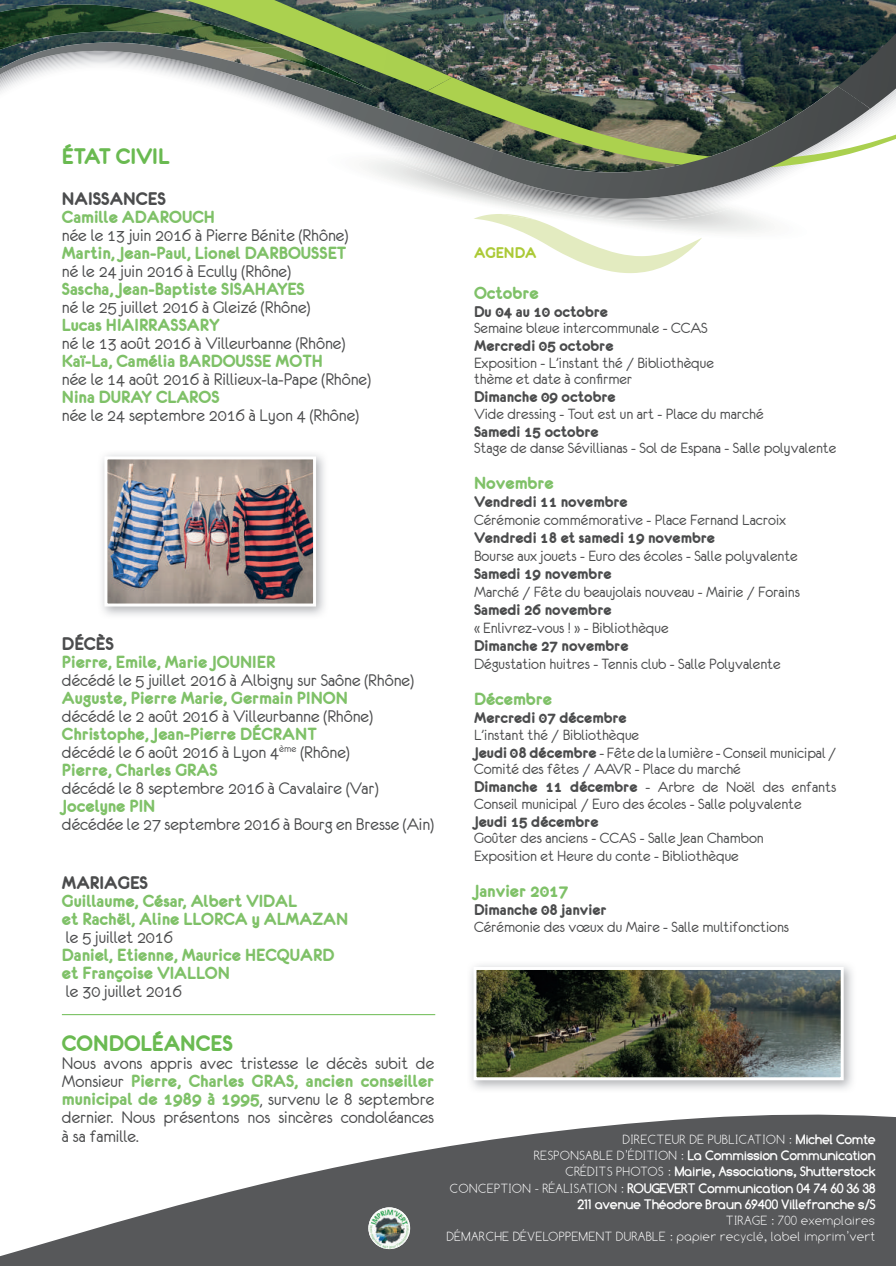
<style>
.page{position:relative;width:896px;height:1266px;background:#fff}
.page>*{position:absolute;margin:0;border:0;box-sizing:border-box;transform-origin:0 0}
.t1{font:24px "Eurofurencebold";color:#6aba51}
.t2{font:19.5px "Eurofurencebold";color:#4b4c4d}
.t3{font:18.75px/18px "Eurofurenceregular";color:#4b4c4d}
.t4{font:18.75px/18px "Eurofurencebold";color:#7fc168}
.t5{font:16.5px/18px "Eurofurenceregular";color:#4b4c4d}
.t6{font:16.5px "Eurofurencebold";color:#4b4c4d}
.t7{font:16.5px "Eurofurencebold";color:#acca37}
.t8{font:700 13.5px/16.2px "Comfortaa";color:#fff;text-align:right}
.t9{font:100 13.5px/16.2px "Comfortaa";color:#fff;text-align:right}
.s1{font-family:"Eurofurenceregular";color:#4b4c4d}
.s2{font-family:"Eurofurencebold"}
.s3{font-weight:100}
</style>
<div class="page">
<svg style="left:0;top:1114px;width:895px;height:151px;fill:#57585a"></svg>
<img style="left:368px;top:1207px;width:42px;height:41px;border-radius:21px">
<img style="left:108px;top:460px;width:204px;height:142px">
<div style="left:104px;top:456px;width:212px;height:150px;border:3px solid #fff"></div>
<hr style="left:62px;top:1014px;width:373px;height:1px;background:#6aba51">
<img style="left:471px;top:965px;width:382px;height:125px">
<img style="left:477px;top:970px;width:362px;height:106px">
<div style="left:473px;top:966px;width:370px;height:114px;border:3px solid #fff"></div>
<svg style="left:0;top:0;width:896px;height:273px"></svg>
<h1 class="t1" style="left:62px;top:144px;width:109px">ÉTAT CIVIL</h1>
<p class="t2" style="left:62px;top:189px;width:105px">NAISSANCES</p>
<p class="t4" style="left:62px;top:208px;width:154px">Camille ADAROUCH</p>
<p class="t3" style="left:62px;top:226px;width:288px">née le 13 juin 2016 à Pierre Bénite (Rhône)</p>
<p class="t4" style="left:62px;top:244px;width:286px">Martin, Jean-Paul, Lionel DARBOUSSET</p>
<p class="t3" style="left:62px;top:262px;width:230px">né le 24 juin 2016 à Ecully (Rhône)</p>
<p class="t4" style="left:62px;top:280px;width:244px">Sascha, Jean-Baptiste SISAHAYES</p>
<p class="t3" style="left:62px;top:298px;width:250px">né le 25 juillet 2016 à Gleizé (Rhône)</p>
<p class="t4" style="left:62px;top:316px;width:159px">Lucas HIAIRRASSARY</p>
<p class="t3" style="left:62px;top:334px;width:285px">né le 13 août 2016 à Villeurbanne (Rhône)</p>
<p class="t4" style="left:62px;top:352px;width:262px">Kaï-La, Camélia BARDOUSSE MOTH</p>
<p class="t3" style="left:62px;top:370px;width:310px">née le 14 août 2016 à Rillieux-la-Pape (Rhône)</p>
<p class="t4" style="left:62px;top:388px;width:159px">Nina DURAY CLAROS</p>
<p class="t3" style="left:62px;top:406px;width:299px">née le 24 septembre 2016 à Lyon 4 (Rhône)</p>
<p class="t2" style="left:62px;top:633px;width:54px">DÉCÈS</p>
<p class="t4" style="left:62px;top:652px;width:215px">Pierre, Emile, Marie JOUNIER</p>
<p class="t3" style="left:62px;top:671px;width:353px">décédé le 5 juillet 2016 à Albigny sur Saône (Rhône)</p>
<p class="t4" style="left:62px;top:688px;width:287px">Auguste, Pierre Marie, Germain PINON</p>
<p class="t3" style="left:62px;top:707px;width:312px">décédé le 2 août 2016 à Villeurbanne (Rhône)</p>
<p class="t4" style="left:62px;top:724px;width:256px">Christophe, Jean-Pierre DÉCRANT</p>
<p class="t3" style="left:62px;top:743px;width:289px">décédé le 6 août 2016 à Lyon 4<sup>ème</sup> (Rhône)</p>
<p class="t4" style="left:62px;top:760px;width:157px">Pierre, Charles GRAS</p>
<p class="t3" style="left:62px;top:779px;width:318px">décédé le 8 septembre 2016 à Cavalaire (Var)</p>
<p class="t4" style="left:62px;top:796px;width:95px">Jocelyne PIN</p>
<p class="t3" style="left:62px;top:815px;width:373px">décédée le 27 septembre 2016 à Bourg en Bresse (Ain)</p>
<p class="t2" style="left:62px;top:873px;width:88px">MARIAGES</p>
<p class="t4" style="left:62px;top:892px;width:288px">Guillaume, César, Albert VIDAL<br>et Rachël, Aline LLORCA y ALMAZAN</p>
<p class="t3" style="left:66px;top:928px;width:109px">le 5 juillet 2016</p>
<p class="t4" style="left:62px;top:946px;width:274px">Daniel, Etienne, Maurice HECQUARD et Françoise VIALLON</p>
<p class="t3" style="left:66px;top:982px;width:118px">le 30 juillet 2016</p>
<h1 class="t1" style="left:62px;top:1031px;width:172px">CONDOLÉANCES</h1>
<p class="t3" style="left:62px;top:1054px;width:374px">Nous avons appris avec tristesse le décès subit de</p>
<p class="t4" style="left:62px;top:1072px;width:374px"><span class="s1">Monsieur</span> Pierre, Charles GRAS, ancien conseiller municipal de 1989 à 1995<span class="s1">, survenu le 8 septembre</span></p>
<p class="t3" style="left:62px;top:1108px;width:374px">dernier. Nous présentons nos sincères condoléances à sa famille.</p>
<p class="t7" style="left:474px;top:245px;width:64px">AGENDA</p>
<p class="t4" style="left:474px;top:283px;width:66px">Octobre</p>
<p class="t6" style="left:474px;top:303px;width:135px">Du 04 au 10 octobre</p>
<p class="t5" style="left:474px;top:319px;width:235px">Semaine bleue intercommunale - CCAS</p>
<p class="t6" style="left:474px;top:337px;width:141px">Mercredi 05 octobre</p>
<p class="t5" style="left:474px;top:354px;width:241px;line-height:16.5px">Exposition - L’instant thé / Bibliothèque thème et date à confirmer</p>
<p class="t6" style="left:474px;top:388px;width:143px">Dimanche 09 octobre</p>
<p class="t5" style="left:474px;top:404px;width:291px">Vide dressing - Tout est un art - Place du marché</p>
<p class="t6" style="left:474px;top:423px;width:126px">Samedi 15 octobre</p>
<p class="t5" style="left:474px;top:439px;width:364px">Stage de danse Sévillianas - Sol de Espana - Salle polyvalente</p>
<p class="t4" style="left:474px;top:474px;width:81px">Novembre</p>
<p class="t6" style="left:474px;top:493px;width:155px">Vendredi 11 novembre</p>
<p class="t5" style="left:474px;top:511px;width:313px">Cérémonie commémorative - Place Fernand Lacroix</p>
<p class="t6" style="left:474px;top:529px;width:242px">Vendredi 18 et samedi 19 novembre</p>
<p class="t5" style="left:474px;top:547px;width:325px">Bourse aux jouets - Euro des écoles - Salle polyvalente</p>
<p class="t6" style="left:474px;top:565px;width:139px">Samedi 19 novembre</p>
<p class="t5" style="left:474px;top:583px;width:327px">Marché / Fête du beaujolais nouveau - Mairie / Forains</p>
<p class="t6" style="left:474px;top:601px;width:139px">Samedi 26 novembre</p>
<p class="t5" style="left:474px;top:619px;width:196px">« Enlivrez-vous ! » - Bibliothèque</p>
<p class="t6" style="left:474px;top:637px;width:156px">Dimanche 27 novembre</p>
<p class="t5" style="left:474px;top:655px;width:308px">Dégustation huitres - Tennis club - Salle Polyvalente</p>
<p class="t4" style="left:474px;top:690px;width:79px">Décembre</p>
<p class="t6" style="left:474px;top:709px;width:154px">Mercredi 07 décembre</p>
<p class="t5" style="left:474px;top:725px;width:363px">L’instant thé / Bibliothèque<br><span class="s2">Jeudi 08 décembre</span> - Fête de la lumière - Conseil municipal /</p>
<p class="t5" style="left:474px;top:760px;width:363px">Comité des fêtes / AAVR - Place du marché<br><span class="s2">Dimanche 11 décembre</span> - Arbre de Noël des enfants</p>
<p class="t5" style="left:474px;top:794px;width:329px">Conseil municipal / Euro des écoles - Salle polyvalente</p>
<p class="t6" style="left:474px;top:813px;width:126px">Jeudi 15 décembre</p>
<p class="t5" style="left:474px;top:829px;width:291px">Goûter des anciens - CCAS - Salle Jean Chambon<br>Exposition et Heure du conte - Bibliothèque</p>
<p class="t4" style="left:474px;top:882px;width:96px">Janvier 2017</p>
<p class="t6" style="left:474px;top:901px;width:134px">Dimanche 08 janvier</p>
<p class="t5" style="left:474px;top:917px;width:316px">Cérémonie des vœux du Maire - Salle multifonctions</p>
<p class="t8" style="left:450px;top:1130px;width:427px"><span class="s3">DIRECTEUR DE PUBLICATION :</span> Michel Comte<br><span class="s3">RESPONSABLE D’ÉDITION :</span> La Commission Communication<br><span class="s3">CRÉDITS PHOTOS :</span> Mairie, Associations, Shutterstock<br><span class="s3">CONCEPTION - RÉALISATION :</span> ROUGEVERT Communication 04 74 60 36 38<br>211 avenue Théodore Braun 69400 Villefranche s/S</p>
<p class="t9" style="left:447px;top:1211px;width:430px">TIRAGE : 700 exemplaires<br>DÉMARCHE DÉVELOPPEMENT DURABLE : papier recyclé, label imprim’vert</p>
</div>
